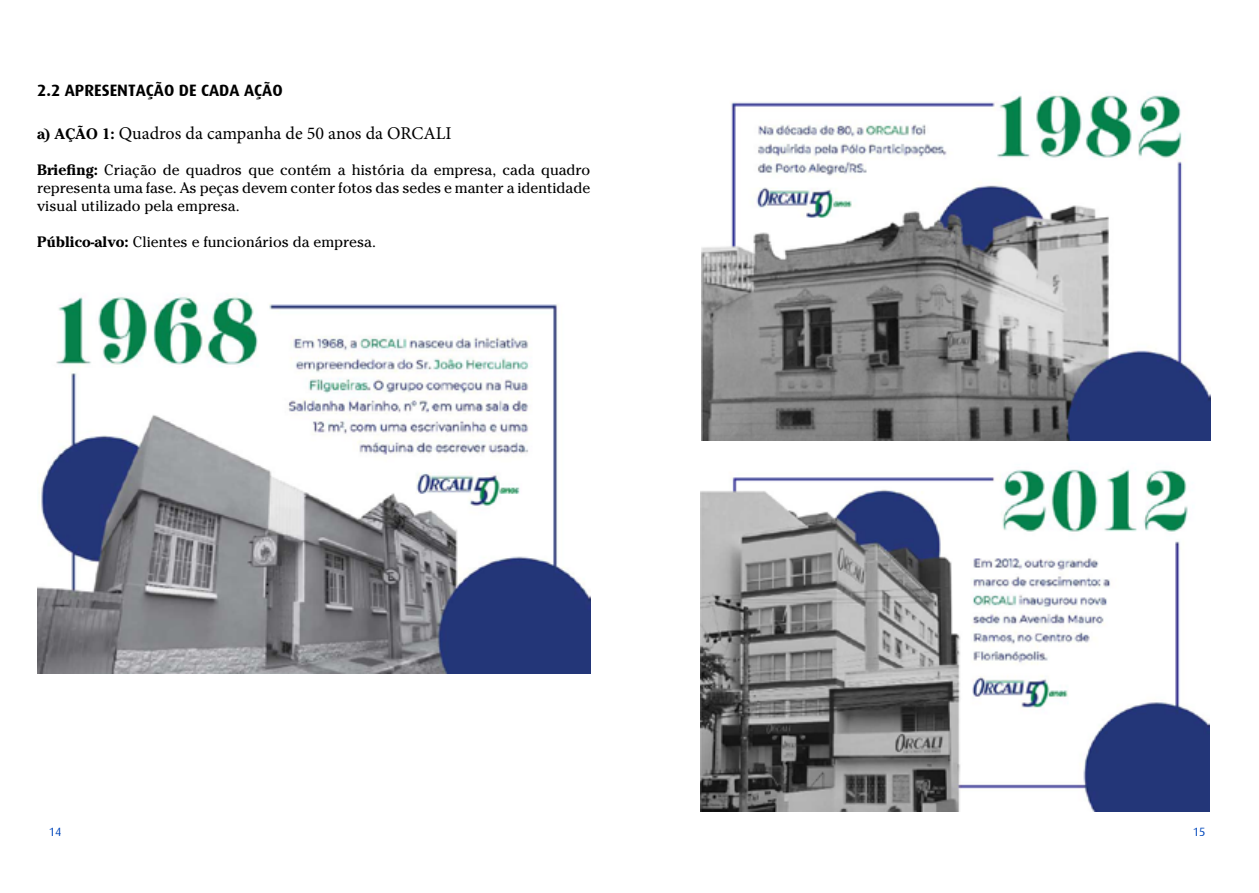
<style>
.page{position:relative;width:1259px;height:893px;background:#fff}
.page>*{position:absolute;margin:0;border:0;box-sizing:border-box;transform-origin:0 0}
.t1{font:18px "Minion Pro";color:#000}
.t2{font:700 16.5px "Dax";color:#000}
.t3{font:15px/18px "Cheltenham Std";color:#000;text-align:justify}
.t4{font:12px "Dax";color:#0047bb}
.s1{font-family:"Cheltenham Std";font-weight:700;font-size:15px}
.s2{font-weight:700}
</style>
<div class="page">
<img style="left:37px;top:294px;width:553px;height:379px">
<img style="left:701px;top:95px;width:509px;height:345px">
<img style="left:700px;top:469px;width:509px;height:343px">
<p class="t2" style="left:37px;top:81px;width:247px">2.2 APRESENTAÇÃO DE CADA AÇÃO</p>
<p class="t1" style="left:37px;top:122px;width:416px"><span class="s1">a) AÇÃO 1:</span> Quadros da campanha de 50 anos da ORCALI</p>
<p class="t3" style="left:37px;top:161px;width:554px"><span class="s2">Briefing:</span> Criação de quadros que contém a história da empresa, cada quadro representa uma fase. As peças devem conter fotos das sedes e manter a identidade visual utilizado pela empresa.</p>
<p class="t3" style="left:37px;top:233px;width:340px"><span class="s2">Público-alvo:</span> Clientes e funcionários da empresa.</p>
<p class="t4" style="left:49px;top:825px;width:14px">14</p>
<p class="t4" style="left:1193px;top:825px;width:14px">15</p>
</div>
